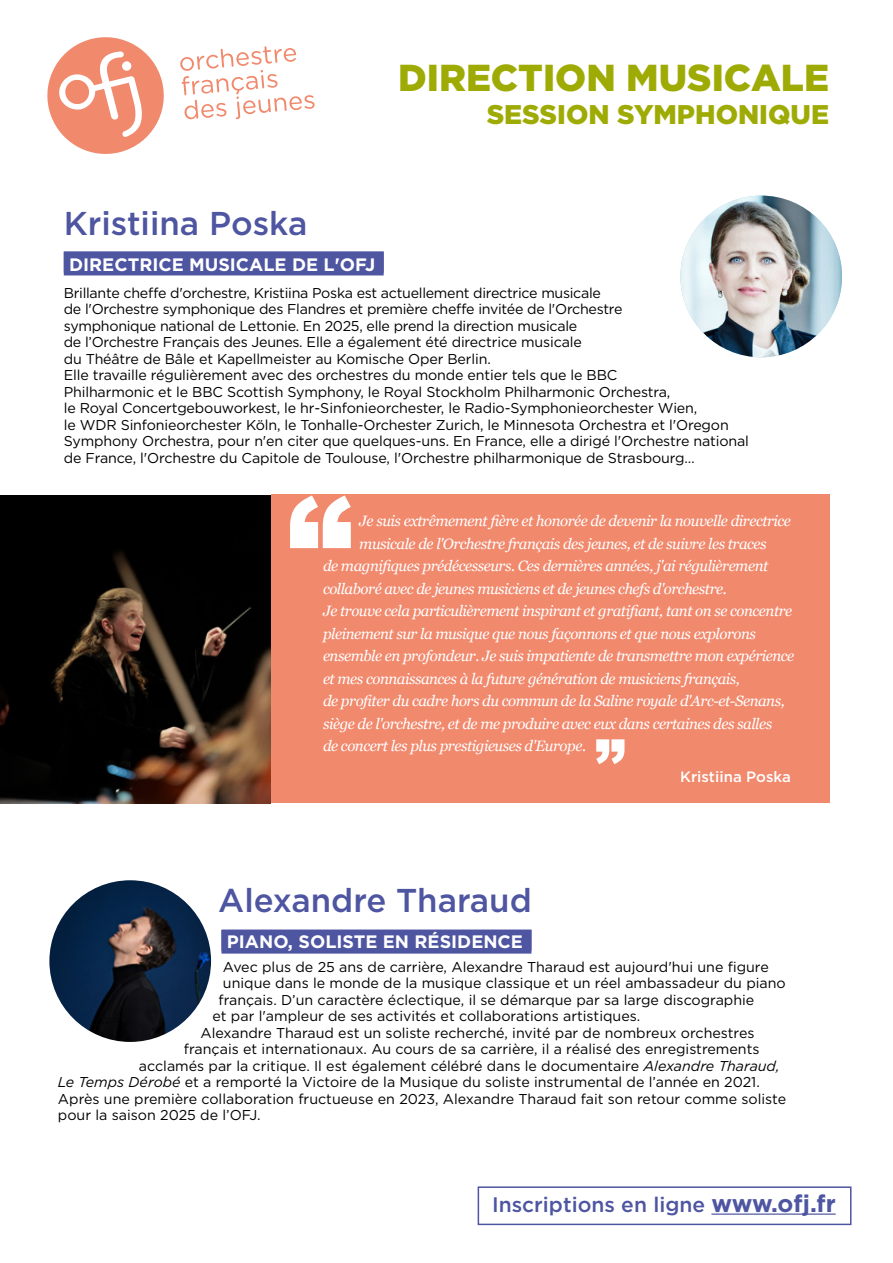
<style>
.page{position:relative;width:893px;height:1263px;background:#fff}
.page>*{position:absolute;margin:0;border:0;box-sizing:border-box;transform-origin:0 0}
.t1{font:900 37.5px "Gotham";color:#9fab05}
.t2{font:500 33px "Gotham";color:#4e55a1}
.t3{font:900 27px "Gotham";color:#9fab05}
.t4{font:500 21px "Gotham";color:#4e55a1}
.t5{font:700 18px "Gotham";color:#fff}
.t6{font:italic 15px "Georgia";letter-spacing:-.03em;color:#fff}
.t7{font:500 15px "Gotham";color:#fff}
.t8{font:14.25px/16.5px "Gotham";letter-spacing:-.01em;color:#000}
.s1{font-style:italic}
.s2{font-weight:700;font-size:24px}
</style>
<div class="page">
<svg style="left:180px;top:46px;width:135px;height:74px"></svg>
<svg style="left:47px;top:37px;width:117px;height:117px"></svg>
<img style="left:680px;top:196px;width:162px;height:161px;border-radius:81px">
<div style="left:64px;top:251px;width:320px;height:24px;background:#4e55a1"></div>
<hr style="left:711px;top:1213px;width:125px;height:2px;background:#4e55a1">
<div style="left:478px;top:1186px;width:373px;height:39px;border:2px solid #4e55a1"></div>
<div style="left:271px;top:495px;width:558px;height:308px;background:#f1896d"></div>
<svg style="left:596px;top:739px;width:28px;height:25px"></svg>
<svg style="left:290px;top:495px;width:61px;height:53px"></svg>
<div style="left:221px;top:929px;width:310px;height:24px;background:#4e55a1"></div>
<img style="left:49px;top:880px;width:162px;height:162px;border-radius:81px">
<img style="left:0;top:495px;width:271px;height:308px">
<h1 class="t1" style="left:398px;top:56px;width:432px">DIRECTION MUSICALE</h1>
<h3 class="t3" style="left:487px;top:99px;width:344px">SESSION SYMPHONIQUE</h3>
<h2 class="t2" style="left:64px;top:201px;width:245px">Kristiina Poska</h2>
<p class="t5" style="left:69px;top:252px;width:307px">DIRECTRICE MUSICALE DE L'OFJ</p>
<p class="t8" style="left:64px;top:284px;width:687px">Brillante cheffe d'orchestre, Kristiina Poska est actuellement directrice musicale<br>de l'Orchestre symphonique des Flandres et première cheffe invitée de l'Orchestre<br>symphonique national de Lettonie. En 2025, elle prend la direction musicale<br>de l’Orchestre Français des Jeunes. Elle a également été directrice musicale<br>du Théâtre de Bâle et Kapellmeister au Komische Oper Berlin.<br>Elle travaille régulièrement avec des orchestres du monde entier tels que le BBC<br>Philharmonic et le BBC Scottish Symphony, le Royal Stockholm Philharmonic Orchestra,<br>le Royal Concertgebouworkest, le hr-Sinfonieorchester, le Radio-Symphonieorchester Wien,<br>le WDR Sinfonieorchester Köln, le Tonhalle-Orchester Zurich, le Minnesota Orchestra et l'Oregon Symphony Orchestra, pour n'en citer que quelques-uns. En France, elle a dirigé l'Orchestre national de France, l'Orchestre du Capitole de Toulouse, l'Orchestre philharmonique de Strasbourg…</p>
<p class="t6" style="left:359px;top:510px;width:433px">Je suis extrêmement fière et honorée de devenir la nouvelle directrice</p>
<p class="t6" style="left:359px;top:533px;width:409px">musicale de l'Orchestre français des jeunes, et de suivre les traces</p>
<p class="t6" style="left:323px;top:555px;width:447px">de magnifiques prédécesseurs. Ces dernières années, j'ai régulièrement</p>
<p class="t6" style="left:323px;top:578px;width:405px">collaboré avec de jeunes musiciens et de jeunes chefs d'orchestre.</p>
<p class="t6" style="left:323px;top:600px;width:471px">Je trouve cela particulièrement inspirant et gratifiant, tant on se concentre</p>
<p class="t6" style="left:323px;top:623px;width:434px">pleinement sur la musique que nous façonnons et que nous explorons</p>
<p class="t6" style="left:323px;top:645px;width:473px">ensemble en profondeur. Je suis impatiente de transmettre mon expérience</p>
<p class="t6" style="left:323px;top:668px;width:418px">et mes connaissances à la future génération de musiciens français,</p>
<p class="t6" style="left:323px;top:690px;width:463px">de profiter du cadre hors du commun de la Saline royale d'Arc-et-Senans,</p>
<p class="t6" style="left:323px;top:713px;width:451px">siège de l'orchestre, et de me produire avec eux dans certaines des salles</p>
<p class="t6" style="left:323px;top:735px;width:265px">de concert les plus prestigieuses d'Europe.</p>
<p class="t7" style="left:680px;top:767px;width:112px">Kristiina Poska</p>
<h2 class="t2" style="left:218px;top:879px;width:315px">Alexandre Tharaud</h2>
<p class="t5" style="left:227px;top:930px;width:298px">PIANO, SOLISTE EN RÉSIDENCE</p>
<p class="t8" style="left:223px;top:958px;width:547px">Avec plus de 25 ans de carrière, Alexandre Tharaud est aujourd'hui une figure</p>
<p class="t8" style="left:223px;top:974px;width:564px">unique dans le monde de la musique classique et un réel ambassadeur du piano</p>
<p class="t8" style="left:218px;top:991px;width:537px">français. D’un caractère éclectique, il se démarque par sa large discographie</p>
<p class="t8" style="left:212px;top:1007px;width:429px">et par l'ampleur de ses activités et collaborations artistiques.</p>
<p class="t8" style="left:200px;top:1024px;width:556px">Alexandre Tharaud est un soliste recherché, invité par de nombreux orchestres</p>
<p class="t8" style="left:184px;top:1040px;width:577px">français et internationaux. Au cours de sa carrière, il a réalisé des enregistrements</p>
<p class="t8" style="left:139px;top:1057px;width:642px">acclamés par la critique. Il est également célébré dans le documentaire <span class="s1">Alexandre Tharaud,</span></p>
<p class="t8" style="left:58px;top:1073px;width:703px"><span class="s1">Le Temps Dérobé</span> et a remporté la Victoire de la Musique du soliste instrumental de l’année en 2021.</p>
<p class="t8" style="left:58px;top:1090px;width:730px">Après une première collaboration fructueuse en 2023, Alexandre Tharaud fait son retour comme soliste</p>
<p class="t8" style="left:58px;top:1106px;width:204px">pour la saison 2025 de l’OFJ.</p>
<h3 class="t4" style="left:492px;top:1190px;width:345px">Inscriptions en ligne <span class="s2">www.ofj.fr</span></h3>
</div>
